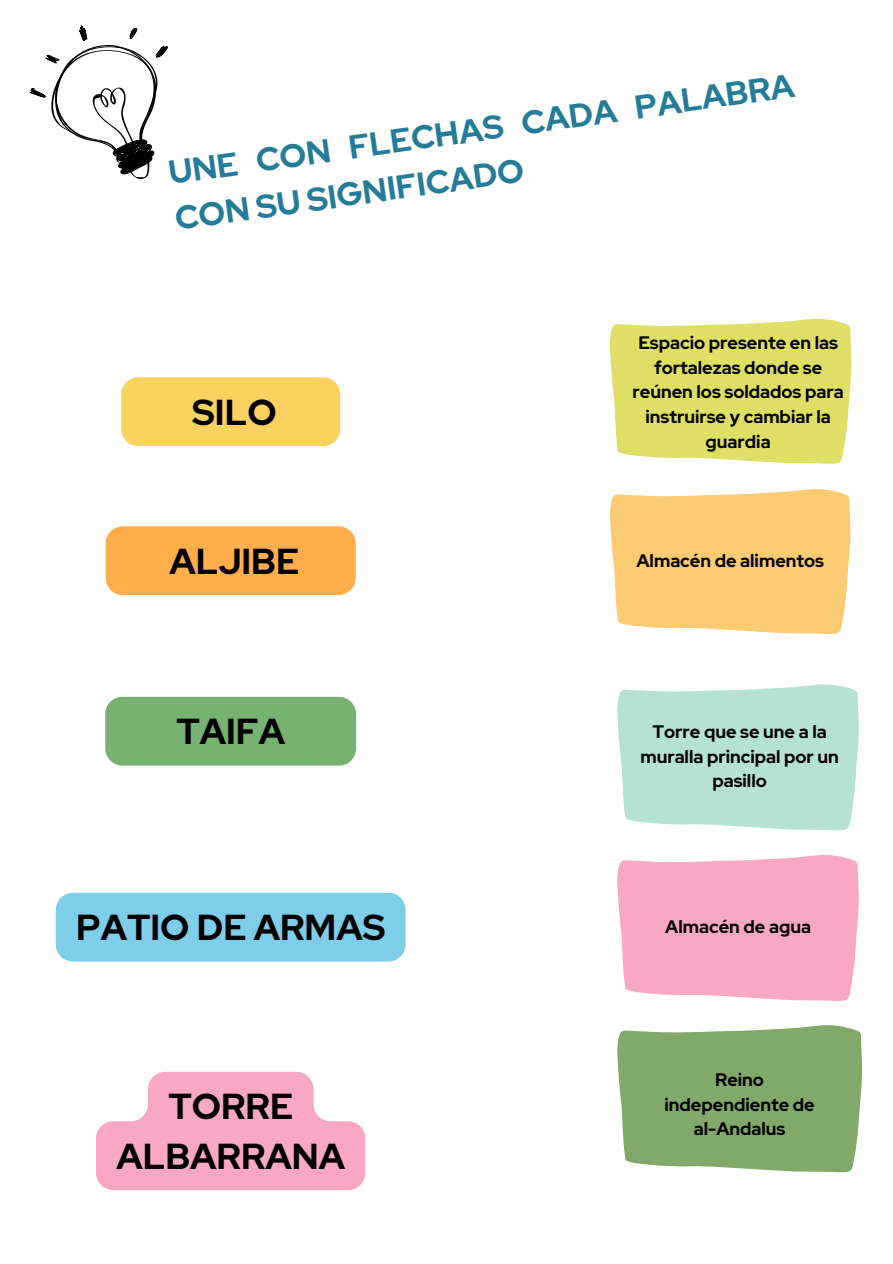
<style>
.page{position:relative;width:893px;height:1264px;background:#fff}
.page>*{position:absolute;margin:0;border:0;box-sizing:border-box;transform-origin:0 0}
.t1{font:700 36px/49.5px "Red Hat Display";color:#000;text-align:center}
.t2{font:700 33px/46px "Red Hat Display";color:#257c99}
.t3{font:700 18px/24.8px "Red Hat Display";color:#000;text-align:center}
</style>
<div class="page">
<svg style="left:610px;top:489px;width:240px;height:145px;background:#fbcf7f"></svg>
<svg style="left:617px;top:855px;width:241px;height:146px;background:#f8afc9"></svg>
<svg style="left:617px;top:684px;width:241px;height:146px;background:#bce4d6"></svg>
<svg style="left:609px;top:318px;width:242px;height:146px;background:#e1e173"></svg>
<svg style="left:29px;top:25px;width:139px;height:155px"></svg>
<div style="left:56px;top:892px;width:349px;height:69px;background:#7eceea;border-radius:17px"></div>
<svg style="left:96px;top:1071px;width:269px;height:119px"></svg>
<div style="left:106px;top:526px;width:250px;height:69px;background:#ffae4b"></div>
<div style="left:105px;top:696px;width:251px;height:69px;background:#78b273"></div>
<div style="left:121px;top:377px;width:219px;height:69px;background:#fbd160"></div>
<svg style="left:617px;top:1025px;width:245px;height:147px;background:#8bb075"></svg>
<p class="t2" style="left:165px;top:150px;width:633px;rotate:-8deg">UNE CON FLECHAS CADA PALABRA<br>CON SU SIGNIFICADO</p>
<p class="t1" style="left:192px;top:387px;width:86px">SILO</p>
<p class="t1" style="left:169px;top:536px;width:131px">ALJIBE</p>
<p class="t1" style="left:176px;top:706px;width:110px">TAIFA</p>
<p class="t1" style="left:76px;top:902px;width:311px">PATIO DE ARMAS</p>
<p class="t1" style="left:116px;top:1081px;width:230px">TORRE<br>ALBARRANA</p>
<p class="t3" style="left:632px;top:330px;width:213px">Espacio presente en las fortalezas donde se reúnen los soldados para instruirse y cambiar la guardia</p>
<p class="t3" style="left:636px;top:548px;width:189px">Almacén de alimentos</p>
<p class="t3" style="left:640px;top:719px;width:200px">Torre que se une a la muralla principal por un pasillo</p>
<p class="t3" style="left:665px;top:914px;width:147px">Almacén de agua</p>
<p class="t3" style="left:664px;top:1067px;width:152px">Reino independiente de al-Andalus</p>
</div>
